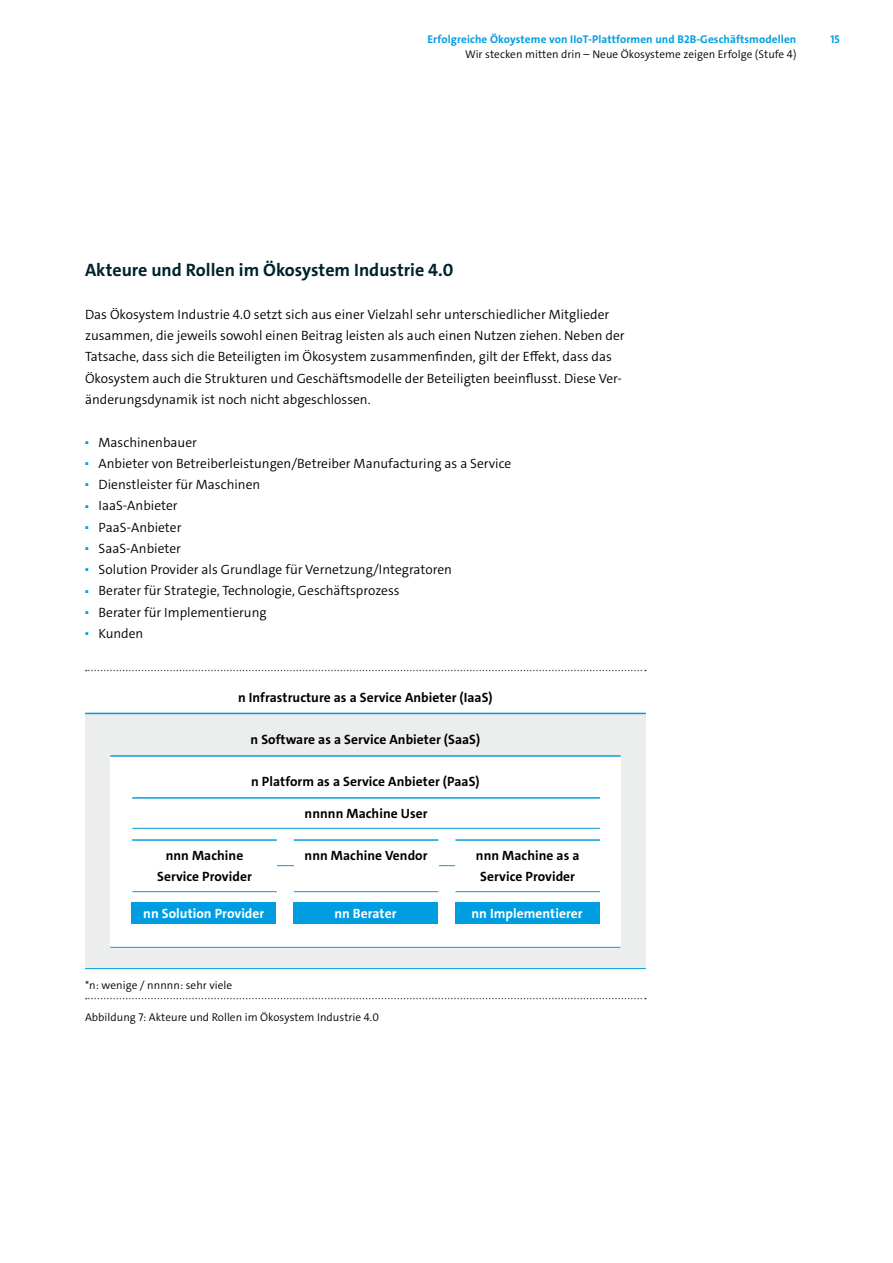
<style>
.page{position:relative;width:893px;height:1263px;background:#fff}
.page>*{position:absolute;margin:0;border:0;box-sizing:border-box;transform-origin:0 0}
.t1{font:700 18px "The Sans C4 s";color:#00222d}
.t2{font:300 13.5px/21.3px "The Sans C4 s";color:#000}
.t3{font:700 13.5px/21.3px "The Sans C4 s";letter-spacing:.005em;color:#000;text-align:center}
.t4{font:700 13.5px "The Sans C4 s";letter-spacing:.005em;color:#fff}
.t5{font:300 11.25px "The Sans C4 s";letter-spacing:.005em;color:#000}
.t6{font:700 11.25px "The Sans C4 s";letter-spacing:.01em;color:#009ee0}
.t7{font:300 4.2px "The Sans C4 s";color:#009ee0}
</style>
<div class="page">
<div style="left:85px;top:713px;width:561px;height:255px;background:#eceded"></div>
<hr style="left:85px;top:713px;width:561px;height:1px;background:#009ee0">
<hr style="left:85px;top:968px;width:561px;height:1px;background:#009ee0">
<svg style="left:86px;top:670px;width:560px;height:1px"></svg>
<svg style="left:86px;top:998px;width:560px;height:1px"></svg>
<div style="left:110px;top:756px;width:511px;height:191px;background:#fff"></div>
<hr style="left:110px;top:755px;width:511px;height:2px;background:#009ee0">
<hr style="left:110px;top:947px;width:511px;height:1px;background:#009ee0">
<div style="left:132px;top:903px;width:144px;height:21px;background:#009ee0"></div>
<div style="left:293px;top:903px;width:145px;height:21px;background:#009ee0"></div>
<div style="left:455px;top:903px;width:144px;height:21px;background:#009ee0"></div>
<hr style="left:132px;top:797px;width:468px;height:2px;background:#009ee0">
<hr style="left:132px;top:828px;width:468px;height:1px;background:#009ee0">
<hr style="left:276px;top:865px;width:261px;height:1px;background:#009ee0">
<div style="left:132px;top:840px;width:145px;height:52px;background:#fff"></div>
<hr style="left:132px;top:839px;width:145px;height:2px;background:#009ee0">
<hr style="left:132px;top:891px;width:145px;height:1px;background:#009ee0">
<div style="left:294px;top:840px;width:144px;height:52px;background:#fff"></div>
<hr style="left:294px;top:839px;width:144px;height:2px;background:#009ee0">
<hr style="left:294px;top:891px;width:144px;height:1px;background:#009ee0">
<div style="left:455px;top:840px;width:145px;height:52px;background:#fff"></div>
<hr style="left:455px;top:839px;width:145px;height:2px;background:#009ee0">
<hr style="left:455px;top:891px;width:145px;height:1px;background:#009ee0">
<p class="t6" style="left:427px;top:31px;width:370px">Erfolgreiche Ökoysteme von IIoT-Plattformen und B2B-Geschäftsmodellen</p>
<p class="t6" style="left:830px;top:31px;width:11px">15</p>
<p class="t5" style="left:465px;top:47px;width:333px">Wir stecken mitten drin – Neue Ökosysteme zeigen Erfolge (Stufe 4)</p>
<h1 class="t1" style="left:85px;top:259px;width:370px">Akteure und Rollen im Ökosystem Industrie 4.0</h1>
<p class="t2" style="left:85px;top:304px;width:541px">Das Ökosystem Industrie 4.0 setzt sich aus einer Vielzahl sehr unterschiedlicher Mitglieder zusammen, die jeweils sowohl einen Beitrag leisten als auch einen Nutzen ziehen. Neben der Tatsache, dass sich die Beteiligten im Ökosystem zusammenfinden, gilt der Effekt, dass das Ökosystem auch die Strukturen und Geschäftsmodelle der Beteiligten beeinflusst. Diese Ver&shy;änderungsdynamik ist noch nicht abgeschlossen.</p>
<p class="t7" style="left:85px;top:440px;width:5px">◼</p>
<p class="t2" style="left:99px;top:431px;width:100px">Maschinenbauer</p>
<p class="t7" style="left:85px;top:461px;width:5px">◼</p>
<p class="t2" style="left:99px;top:453px;width:414px">Anbieter von Betreiberleistungen/Betreiber Manufacturing as a Service</p>
<p class="t7" style="left:85px;top:482px;width:5px">◼</p>
<p class="t2" style="left:99px;top:474px;width:163px">Dienstleister für Maschinen</p>
<p class="t7" style="left:85px;top:503px;width:5px">◼</p>
<p class="t2" style="left:99px;top:495px;width:81px">IaaS-Anbieter</p>
<p class="t7" style="left:85px;top:525px;width:5px">◼</p>
<p class="t2" style="left:99px;top:516px;width:84px">PaaS-Anbieter</p>
<p class="t7" style="left:85px;top:546px;width:5px">◼</p>
<p class="t2" style="left:99px;top:538px;width:84px">SaaS-Anbieter</p>
<p class="t7" style="left:85px;top:567px;width:5px">◼</p>
<p class="t2" style="left:99px;top:559px;width:355px">Solution Provider als Grundlage für Vernetzung/Integratoren</p>
<p class="t7" style="left:85px;top:589px;width:5px">◼</p>
<p class="t2" style="left:99px;top:580px;width:303px">Berater für Strategie, Technologie, Geschäftsprozess</p>
<p class="t7" style="left:85px;top:610px;width:5px">◼</p>
<p class="t2" style="left:99px;top:601px;width:170px">Berater für Implementierung</p>
<p class="t7" style="left:85px;top:631px;width:5px">◼</p>
<p class="t2" style="left:99px;top:623px;width:46px">Kunden</p>
<p class="t3" style="left:238px;top:686px;width:256px">n Infrastructure as a Service Anbieter (IaaS)</p>
<p class="t3" style="left:251px;top:729px;width:231px">n Software as a Service Anbieter (SaaS)</p>
<p class="t3" style="left:251px;top:771px;width:230px">n Platform as a Service Anbieter (PaaS)</p>
<p class="t3" style="left:305px;top:802px;width:124px">nnnnn Machine User</p>
<p class="t3" style="left:157px;top:845px;width:96px">nnn Machine<br>Service Provider</p>
<p class="t3" style="left:305px;top:845px;width:125px">nnn Machine Vendor</p>
<p class="t3" style="left:476px;top:845px;width:105px">nnn Machine as a<br>Service Provider</p>
<p class="t4" style="left:143px;top:905px;width:123px">nn Solution Provider</p>
<p class="t4" style="left:334px;top:905px;width:64px">nn Berater</p>
<p class="t4" style="left:471px;top:905px;width:113px">nn Implementierer</p>
<p class="t5" style="left:85px;top:978px;width:149px">*n: wenige / nnnnn: sehr viele</p>
<p class="t5" style="left:85px;top:1009px;width:295px">Abbildung 7: Akteure und Rollen im Ökosystem Industrie 4.0</p>
</div>
